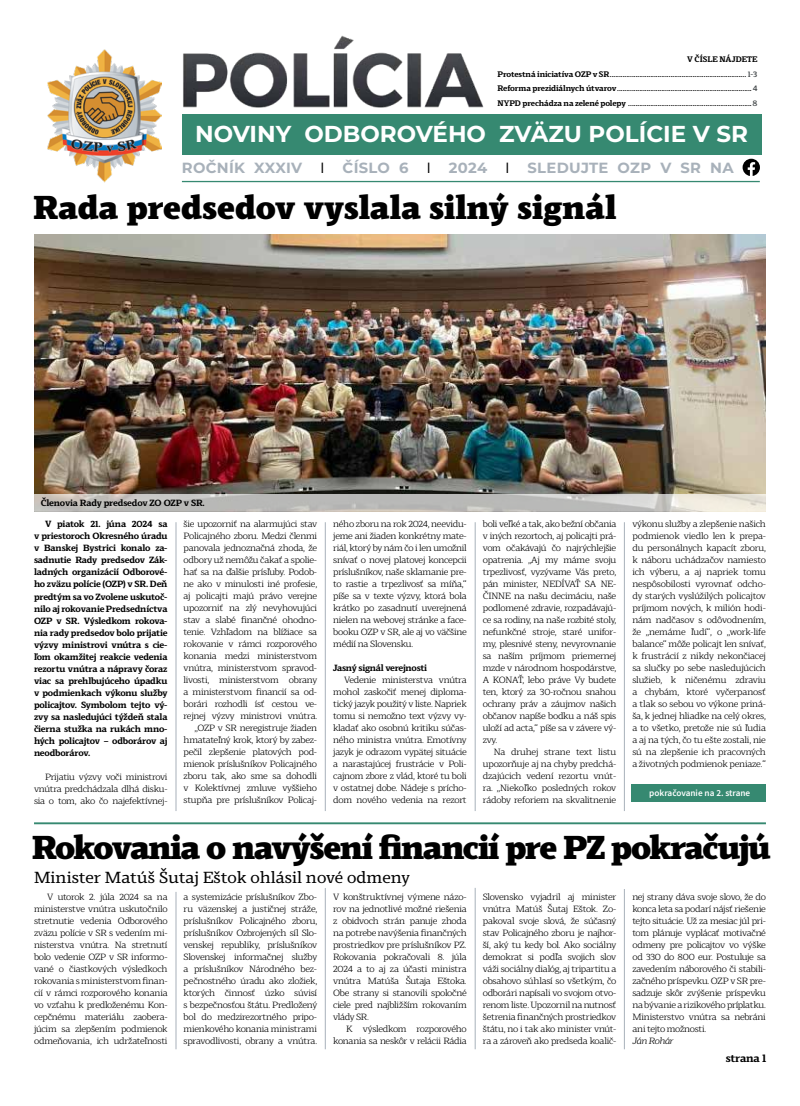
<style>
.page{position:relative;width:800px;height:1106px;background:#fff}
.page>*{position:absolute;margin:0;border:0;box-sizing:border-box;transform-origin:0 0}
.t1{font:900 33px "Scharf";letter-spacing:-.035em;color:#000}
.t2{font:900 33px "Scharf";letter-spacing:-.005em;color:#000}
.t3{font:700 23px "Montserrat";color:#fff}
.t4{font:16px "Scharf";color:#000}
.t5{font:700 14.7px "Montserrat";letter-spacing:.02em;color:#a8b1ba}
.t6{font:700 11px "Scharf";letter-spacing:-.02em;color:#000}
.t7{font:600 9.2px "Source Sans Pro";color:#fff}
.t8{font:9px/12px "Scharf";letter-spacing:-.03em;color:#000;text-align:justify}
.t9{font:700 9px/12px "Scharf";letter-spacing:-.03em;color:#000;text-align:justify}
.t10{font:italic 9px "Scharf";letter-spacing:-.045em;color:#000}
.t11{font:500 8px/14.8px "Scharf";color:#000;text-align:justify}
.s1{font-weight:700}
.s2{color:#3d4244}
.s3{font-family:"Segoe UI";font-weight:400;color:#000}
</style>
<div class="page">
<hr style="left:182px;top:181px;width:577px;height:1px;background:#368971">
<svg style="left:742px;top:159px;width:17px;height:17px"></svg>
<div style="left:182px;top:114px;width:579px;height:40px;background:#368971"></div>
<img style="left:183px;top:35px;width:301px;height:73px">
<hr style="left:34px;top:822px;width:731px;height:2px;background:#368971">
<hr style="left:175px;top:891px;width:1px;height:158px;background:#a8b1ba">
<hr style="left:175px;top:522px;width:1px;height:289px;background:#a8b1ba">
<hr style="left:325px;top:888px;width:1px;height:161px;background:#a8b1ba">
<hr style="left:325px;top:522px;width:1px;height:289px;background:#a8b1ba">
<hr style="left:474px;top:887px;width:1px;height:162px;background:#a8b1ba">
<hr style="left:624px;top:889px;width:1px;height:160px;background:#a8b1ba">
<div style="left:631px;top:784px;width:134px;height:17px;background:#368971"></div>
<hr style="left:474px;top:522px;width:1px;height:289px;background:#a8b1ba">
<hr style="left:624px;top:522px;width:1px;height:289px;background:#a8b1ba">
<img style="left:34px;top:234px;width:731px;height:260px">
<svg style="left:34px;top:494px;width:731px;height:18px;background:#c4c2bf"></svg>
<img style="left:47px;top:50px;width:114px;height:132px">
<p class="t11" style="left:497px;top:51px;width:261px;text-indent:190px"><span class="s1">V ČÍSLE NÁJDETE Protestná iniciatíva OZP v SR</span>.......................................................................... <span class="s2">1-3<br></span><span class="s1">Reforma prezidiálnych útvarov</span>.........................................................................<span class="s2">4<br></span><span class="s1">NYPD prechádza na zelené polepy</span> ...................................................................<span class="s2">8</span></p>
<h2 class="t3" style="left:195px;top:117px;width:554px">NOVINY ODBOROVÉHO ZVÄZU POLÍCIE V SR</h2>
<h3 class="t5" style="left:182px;top:157px;width:553px">ROČNÍK XXXIV <span class="s3">I</span> ČÍSLO 6 <span class="s3">I</span> 2024 <span class="s3">I</span> SLEDUJTE OZP V SR NA</h3>
<h1 class="t2" style="left:34px;top:178px;width:584px">Rada predsedov vyslala silný signál</h1>
<p class="t9" style="left:41px;top:496px;width:165px">Členovia Rady predsedov ZO OZP v SR.</p>
<p class="t9" style="left:34px;top:517px;width:135px;text-indent:11px">V piatok 21. júna 2024 sa v priestoroch Okresného úradu v Banskej Bystrici konalo za&shy;sadnutie Rady predsedov Zák&shy;ladných organizácií Odborové&shy;ho zväzu polície (OZP) v SR. Deň predtým sa vo Zvolene uskutoč&shy;nilo aj rokovanie Predsedníctva OZP v SR. Výsledkom rokova&shy;nia rady predsedov bolo prijatie výzvy ministrovi vnútra s cie&shy;ľom okamžitej reakcie vedenia rezortu vnútra a nápravy čoraz viac sa prehlbujúceho úpadku v podmienkach výkonu služby policajtov. Symbolom tejto vý&shy;zvy sa nasledujúci týždeň stala čierna stužka na rukách mno&shy;hých policajtov – odborárov aj neodborárov.</p>
<p class="t8" style="left:34px;top:769px;width:135px;text-indent:11px">Prijatiu výzvy voči ministrovi vnútra predchádzala dlhá disku&shy;sia o tom, ako čo najefektívnej-</p>
<p class="t8" style="left:183px;top:517px;width:135px;text-align:right">šie upozorniť na alarmujúci stav<br>Policajného zboru. Medzi členmi panovala jednoznačná zhoda, že odbory už nemôžu čakať a spolie&shy;hať sa na ďalšie prísľuby. Podob&shy;ne ako v minulosti iné profesie, aj policajti majú právo verejne upozorniť na zlý nevyhovujúci stav a slabé finančné ohodno&shy;tenie. Vzhľadom na blížiace sa rokovanie v rámci rozporového konania medzi ministerstvom vnútra, ministerstvom spravod&shy;livosti, ministerstvom obrany a ministerstvom financií sa od&shy;borári rozhodli ísť cestou ve&shy;rejnej výzvy ministrovi vnútra. „OZP v SR neregistruje žiaden hmatateľný krok, ktorý by zabez&shy;pečil zlepšenie platových pod&shy;mienok príslušníkov Policajného zboru tak, ako sme sa dohodli v Kolektívnej zmluve vyššieho stupňa pre príslušníkov Policaj-</p>
<p class="t8" style="left:333px;top:517px;width:135px">ného zboru na rok 2024, neevidu&shy;jeme ani žiaden konkrétny mate&shy;riál, ktorý by nám čo i len umožnil snívať o novej platovej koncepcii príslušníkov, naše sklamanie pre&shy;to rastie a trpezlivosť sa míňa,“ píše sa v texte výzvy, ktorá bola krátko po zasadnutí uverejnená nielen na webovej stránke a face&shy;booku OZP v SR, ale aj vo väčšine médií na Slovensku.</p>
<p class="t9" style="left:333px;top:661px;width:95px">Jasný signál verejnosti</p>
<p class="t8" style="left:333px;top:673px;width:135px;text-indent:11px">Vedenie ministerstva vnútra mohol zaskočiť menej diploma&shy;tický jazyk použitý v liste. Napriek tomu si nemožno text výzvy vy&shy;kladať ako osobnú kritiku súčas&shy;ného ministra vnútra. Emotívny jazyk je odrazom vypätej situácie a narastajúcej frustrácie v Poli&shy;cajnom zbore z vlád, ktoré tu boli v ostatnej dobe. Nádeje s prícho&shy;dom nového vedenia na rezort</p>
<p class="t8" style="left:482px;top:517px;width:135px">boli veľké a tak, ako bežní občania v iných rezortoch, aj policajti prá&shy;vom očakávajú čo najrýchlejšie opatrenia. „Aj my máme svoju trpezlivosť, vyzývame Vás preto, pán minister, NEDÍVAŤ SA NE-ČINNE na našu decimáciu, naše podlomené zdravie, rozpadávajú&shy;ce sa rodiny, na naše rozbité stoly, nefunkčné stroje, staré unifor&shy;my, plesnivé steny, nevyrovnanie sa naším príjmom priemernej mzde v národnom hospodárstve, A KONAŤ, lebo práve Vy budete ten, ktorý za 30-ročnou snahou ochrany práv a záujmov našich občanov napíše bodku a náš spis uloží ad acta,“ píše sa v závere vý&shy;zvy.</p>
<p class="t8" style="left:482px;top:745px;width:135px;text-indent:11px">Na druhej strane text listu upozorňuje aj na chyby predchá&shy;dzajúcich vedení rezortu vnút&shy;ra. „Niekoľko posledných rokov rádoby reforiem na skvalitnenie</p>
<p class="t8" style="left:632px;top:517px;width:135px">výkonu služby a zlepšenie našich podmienok viedlo len k prepa&shy;du personálnych kapacít zboru, k náboru uchádzačov namiesto ich výberu, a aj napriek tomu nespôsobilosti vyrovnať odcho&shy;dy starých vyslúžilých policajtov príjmom nových, k milión hodi&shy;nám nadčasov s odôvodnením, že „nemáme ľudí“, o „work-life balance“ môže policajt len snívať, k frustrácií z nikdy nekončiacej sa slučky po sebe nasledujúcich služieb, k ničenému zdraviu a chybám, ktoré vyčerpanosť a tlak so sebou vo výkone priná&shy;ša, k jednej hliadke na celý okres, a to všetko, pretože nie sú ľudia a aj na tých, čo tu ešte zostali, nie sú na zlepšenie ich pracovných a životných podmienok peniaze.“</p>
<p class="t7" style="left:649px;top:787px;width:102px">pokračovanie na 2. strane</p>
<h1 class="t1" style="left:32px;top:818px;width:740px">Rokovania o navýšení financií pre PZ pokračujú</h1>
<p class="t8" style="left:34px;top:889px;width:135px;text-indent:13px">V utorok 2. júla 2024 sa na ministerstve vnútra uskutočnilo stretnutie vedenia Odborového zväzu polície v SR s vedením mi&shy;nisterstva vnútra. Na stretnutí bolo vedenie OZP v SR informo&shy;vané o čiastkových výsledkoch rokovania s ministerstvom finan&shy;cií v rámci rozporového konania vo vzťahu k predloženému Kon&shy;cepčnému materiálu zaobera&shy;júcim sa zlepšením podmienok odmeňovania, ich udržateľnosti</p>
<p class="t8" style="left:183px;top:889px;width:135px">a systemizácie príslušníkov Zbo&shy;ru väzenskej a justičnej stráže, príslušníkov Policajného zboru, príslušníkov Ozbrojených síl Slo&shy;venskej republiky, príslušníkov Slovenskej informačnej služby a príslušníkov Národného bez&shy;pečnostného úradu ako zložiek, ktorých činnosť úzko súvisí s bezpečnosťou štátu. Predložený bol do medzirezortného pripo&shy;mienkového konania ministrami spravodlivosti, obrany a vnútra.</p>
<p class="t8" style="left:333px;top:889px;width:135px">V konštruktívnej výmene názo&shy;rov na jednotlivé možné riešenia z obidvoch strán panuje zhoda na potrebe navýšenia finančných prostriedkov pre príslušníkov PZ.<br>Rokovania pokračovali 8. júla 2024 a to aj za účasti ministra vnútra Matúša Šutaja Eštoka.<br>Obe strany si stanovili spoločné ciele pred najbližším rokovaním vlády SR.</p>
<h3 class="t4" style="left:34px;top:864px;width:377px">Minister Matúš Šutaj Eštok ohlásil nové odmeny</h3>
<p class="t8" style="left:482px;top:889px;width:135px">Slovensko vyjadril aj minister vnútra Matúš Šutaj Eštok. Zo&shy;pakoval svoje slová, že súčasný stav Policajného zboru je najhor&shy;ší, aký tu kedy bol. Ako sociálny demokrat si podľa svojich slov váži sociálny dialóg, aj tripartitu a obsahovo súhlasí so všetkým, čo odborári napísali vo svojom otvo&shy;renom liste. Upozornil na nutnosť šetrenia finančných prostriedkov štátu, no i tak ako minister vnút&shy;ra a zároveň ako predseda koalič-</p>
<p class="t8" style="left:632px;top:889px;width:135px">nej strany dáva svoje slovo, že do konca leta sa podarí nájsť riešenie tejto situácie. Už za mesiac júl pri&shy;tom plánuje vyplácať motivačné odmeny pre policajtov vo výške od 330 do 800 eur. Postuluje sa zavedením náborového či stabili&shy;začného príspevku. OZP v SR pre&shy;sadzuje skôr zvýšenie príspevku na bývanie a rizikového príplatku.<br>Ministerstvo vnútra sa nebráni ani tejto možnosti.</p>
<p class="t8" style="left:333px;top:1021px;width:135px;text-align:right">K výsledkom rozporového konania sa neskôr v relácii Rádia</p>
<p class="t10" style="left:632px;top:1033px;width:42px">Ján Rohár</p>
<p class="t6" style="left:725px;top:1049px;width:42px">strana 1</p>
</div>
